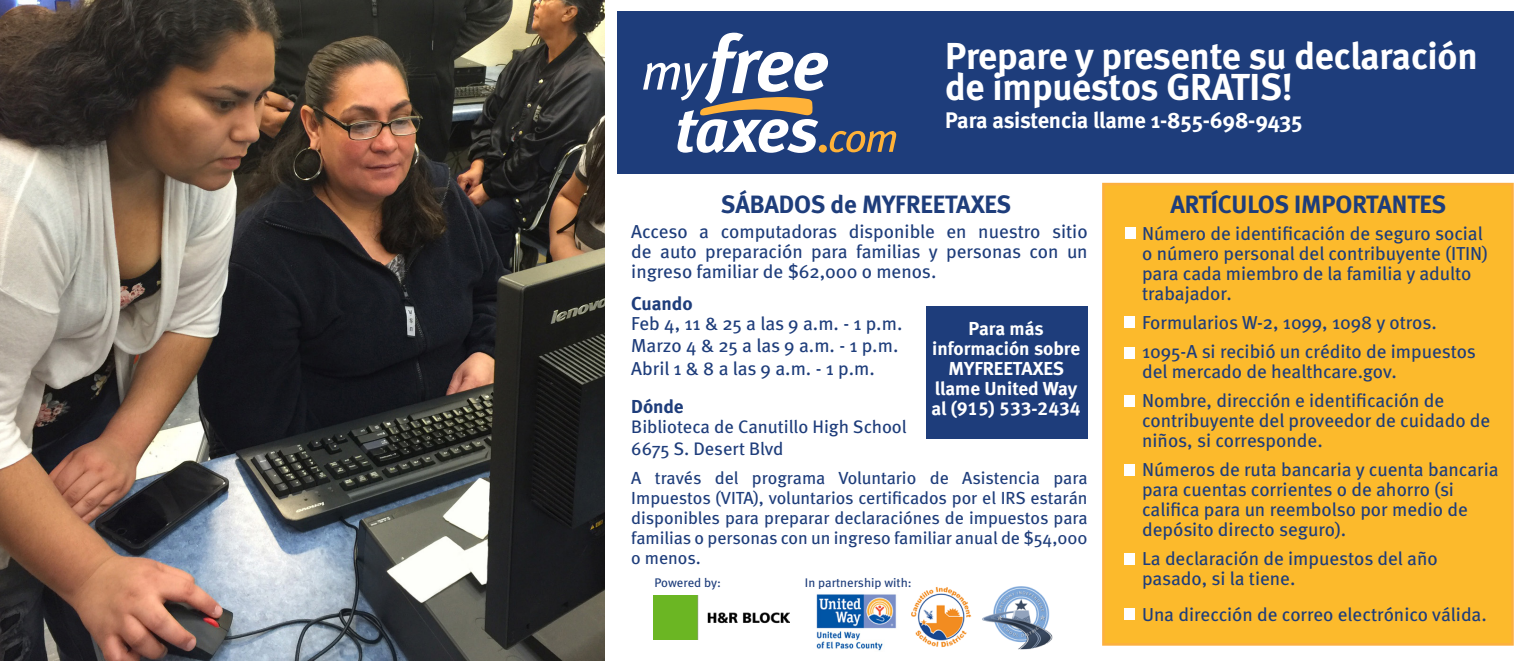
<style>
.page{position:relative;width:1530px;height:661px;background:#fff}
.page>*{position:absolute;margin:0;border:0;box-sizing:border-box;transform-origin:0 0}
.Paragraph_Style_1{font:700 37.5px/30px "Meta";letter-spacing:-.005em;color:#fff}
.Paragraph_Style_1-2{font:700 25px "Meta";letter-spacing:-.005em;color:#1e3d7b}
.Paragraph_Style_1-3{font:700 22.5px "Meta";letter-spacing:-.01em;color:#fff}
.Check_List{font:18.75px/20px "Meta";color:#1e3d7b}
.Paragraph_Style_1-4{font:18.75px "Meta";letter-spacing:-.01em;color:#1e3d7b}
.Check_List-2{font:18.75px/20px "Meta Bold LF";color:#fff;text-align:center}
.Paragraph_Style_1-5{font:700 18.75px "Meta";letter-spacing:-.005em;color:#1e3d7b}
.Paragraph_Style_1-6{font:18px/22.5px "Meta";color:#1e3d7b}
.Paragraph_Style_1-7{font:17.5px/20px "Meta";color:#1e3d7b;text-align:justify}
.Paragraph_Style_1-8{font:12.5px "Meta";color:#1e3d7b}
</style>
<div class="page">
<img style="left:0;top:1px;width:605px;height:660px">
<div style="left:617px;top:12px;width:897px;height:162px;background:#1e3d7b"></div>
<svg style="left:643px;top:33px;width:253px;height:120px"></svg>
<div style="left:1102px;top:183px;width:412px;height:462px;background:#fcba2c;border:2px solid #fcb040"></div>
<div style="left:1125px;top:227px;width:11px;height:11px;background:#fff"></div>
<div style="left:1124px;top:316px;width:11px;height:11px;background:#fff"></div>
<div style="left:1124px;top:348px;width:11px;height:11px;background:#fff"></div>
<div style="left:1124px;top:395px;width:11px;height:11px;background:#fff"></div>
<div style="left:1124px;top:464px;width:11px;height:11px;background:#fff"></div>
<div style="left:1124px;top:553px;width:11px;height:11px;background:#fff"></div>
<img style="left:911px;top:587px;width:61px;height:61px">
<img style="left:816px;top:594px;width:81px;height:57px">
<img style="left:982px;top:586px;width:71px;height:64px">
<img style="left:653px;top:595px;width:136px;height:44px">
<div style="left:926px;top:306px;width:162px;height:132px;background:#1e3d7b"></div>
<div style="left:1124px;top:608px;width:11px;height:11px;background:#fff"></div>
<p class="Paragraph_Style_1" style="left:945px;top:41px;width:534px">Prepare y presente su declaración de impuestos GRATIS!</p>
<p class="Paragraph_Style_1-3" style="left:945px;top:107px;width:359px">Para asistencia llame 1-855-698-9435</p>
<p class="Paragraph_Style_1-2" style="left:721px;top:190px;width:292px">SÁBADOS de MYFREETAXES</p>
<p class="Paragraph_Style_1-2" style="left:1170px;top:189px;width:277px">ARTÍCULOS IMPORTANTES</p>
<p class="Check_List" style="left:631px;top:222px;width:458px;text-align:justify">Acceso a computadoras disponible en nuestro sitio de auto preparación para familias y personas con un ingreso familiar de $62,000 o menos.</p>
<p class="Paragraph_Style_1-5" style="left:631px;top:292px;width:63px">Cuando</p>
<p class="Paragraph_Style_1-4" style="left:631px;top:312px;width:273px">Feb 4, 11 &amp; 25 a las 9 a.m. - 1 p.m.</p>
<p class="Paragraph_Style_1-4" style="left:631px;top:335px;width:269px">Marzo 4 &amp; 25 a las 9 a.m. - 1 p.m.</p>
<p class="Paragraph_Style_1-4" style="left:631px;top:357px;width:245px">Abril 1 &amp; 8 a las 9 a.m. - 1 p.m.</p>
<p class="Paragraph_Style_1-5" style="left:631px;top:395px;width:54px">Dónde</p>
<p class="Paragraph_Style_1-6" style="left:631px;top:415px;width:277px">Biblioteca de Canutillo High School<br>6675 S. Desert Blvd</p>
<p class="Check_List-2" style="left:932px;top:318px;width:150px">Para más información sobre<br>MYFREETAXES llame United Way al (915) 533-2434</p>
<p class="Paragraph_Style_1-7" style="left:631px;top:468px;width:458px">A través del programa Voluntario de Asistencia para Impuestos (VITA), voluntarios certificados por el IRS estarán disponibles para preparar declaraciónes de impuestos para familias o personas con un ingreso familiar anual de $54,000 o menos.</p>
<p class="Paragraph_Style_1-8" style="left:654px;top:575px;width:68px">Powered by:</p>
<p class="Paragraph_Style_1-8" style="left:805px;top:575px;width:108px">In partnership with:</p>
<p class="Check_List" style="left:1142px;top:223px;width:347px">Número de identificación de seguro social o número personal del contribuyente (ITIN) para cada miembro de la familia y adulto trabajador.</p>
<p class="Check_List" style="left:1142px;top:312px;width:296px">Formularios W-2, 1099, 1098 y otros.</p>
<p class="Check_List" style="left:1142px;top:341px;width:335px">1095-A si recibió un crédito de impuestos del mercado de healthcare.gov.</p>
<p class="Check_List" style="left:1142px;top:390px;width:350px">Nombre, dirección e identificación de contribuyente del proveedor de cuidado de niños, si corresponde.</p>
<p class="Check_List" style="left:1142px;top:459px;width:358px">Números de ruta bancaria y cuenta bancaria para cuentas corrientes o de ahorro (si califica para un reembolso por medio de depósito directo seguro).</p>
<p class="Check_List" style="left:1142px;top:548px;width:297px">La declaración de impuestos del año pasado, si la tiene.</p>
<p class="Check_List" style="left:1142px;top:604px;width:346px">Una dirección de correo electrónico válida.</p>
</div>
